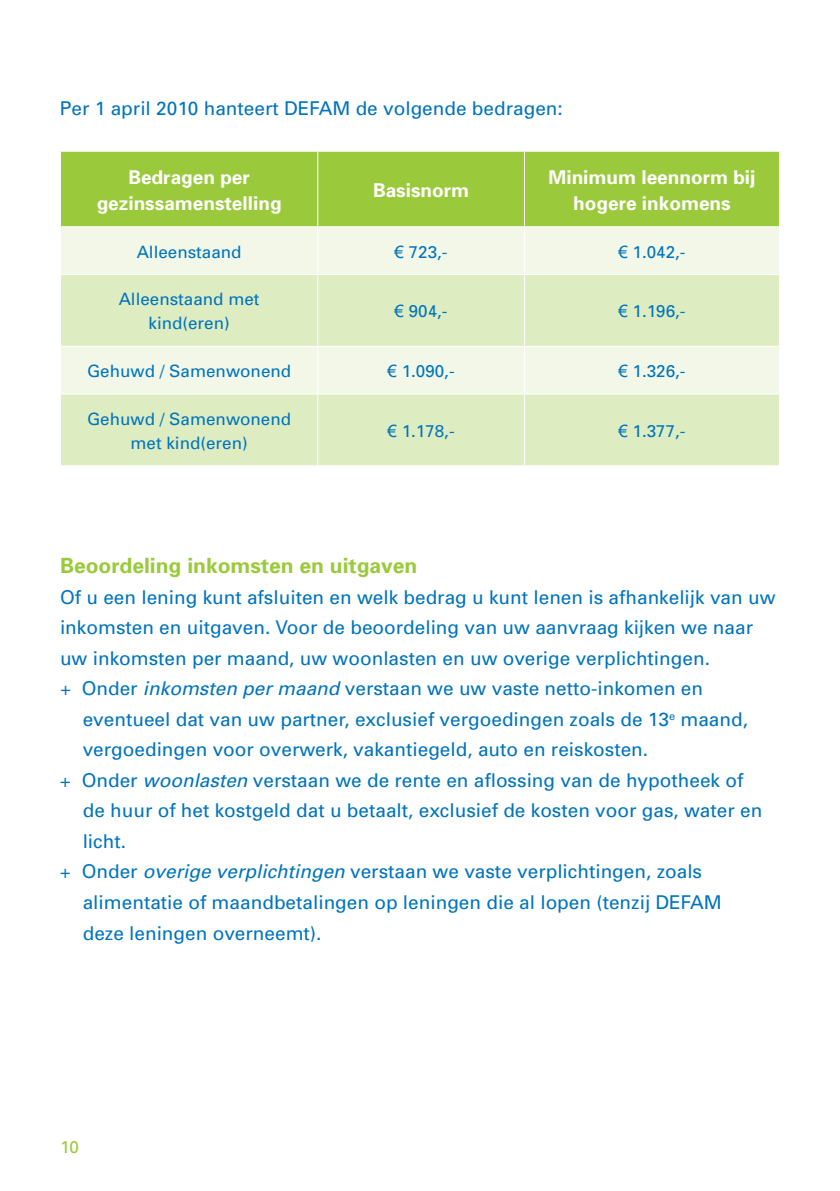
<style>
.page{position:relative;width:840px;height:1191px;background:#fff}
.page>*{position:absolute;margin:0;border:0;box-sizing:border-box;transform-origin:0 0}
.t1{font:700 21px "Univers";color:#9aca3c}
.t2{font:19px/30.6px "Univers";color:#0074bc}
.t3{font:700 19px/26px "Univers";color:#fff;text-align:center}
.t4{font:17px/24px "Univers";color:#0074bc;text-align:center}
.t5{font:17px "Univers";color:#9aca3c}
.s1{font-family:"Arial"}
.s2{font-style:italic}
</style>
<div class="page">
<div style="left:61px;top:152px;width:717px;height:74px;background:#9aca3c"></div>
<div style="left:61px;top:227px;width:717px;height:47px;background:#f2f7e8"></div>
<svg style="left:61px;top:275px;width:717px;height:190px;background:#e3eeca"></svg>
<hr style="left:317px;top:152px;width:1px;height:74px;background:#fff">
<hr style="left:523px;top:152px;width:1px;height:74px;background:#fff">
<hr style="left:317px;top:227px;width:1px;height:47px;background:#fff">
<hr style="left:523px;top:227px;width:1px;height:47px;background:#fff">
<hr style="left:317px;top:275px;width:1px;height:71px;background:#fff">
<hr style="left:523px;top:275px;width:1px;height:71px;background:#fff">
<hr style="left:60px;top:346px;width:257px;height:1px;background:#fff">
<hr style="left:317px;top:346px;width:207px;height:1px;background:#fff">
<hr style="left:317px;top:347px;width:1px;height:46px;background:#fff">
<hr style="left:524px;top:346px;width:255px;height:1px;background:#fff">
<hr style="left:523px;top:347px;width:1px;height:46px;background:#fff">
<hr style="left:60px;top:393px;width:257px;height:1px;background:#fff">
<hr style="left:317px;top:393px;width:207px;height:1px;background:#fff">
<hr style="left:317px;top:394px;width:1px;height:71px;background:#fff">
<hr style="left:524px;top:393px;width:255px;height:1px;background:#fff">
<hr style="left:523px;top:394px;width:1px;height:71px;background:#fff">
<p class="t2" style="left:60px;top:93px;width:504px">Per 1 april 2010 hanteert DEFAM de volgende bedragen:</p>
<p class="t3" style="left:97px;top:163px;width:186px">Bedragen per gezinssamenstelling</p>
<p class="t3" style="left:373px;top:176px;width:98px">Basisnorm</p>
<p class="t3" style="left:548px;top:163px;width:208px">Minimum leennorm bij hogere inkomens</p>
<p class="t4" style="left:137px;top:239px;width:106px">Alleenstaand</p>
<p class="t4" style="left:394px;top:239px;width:54px"><span class="s1">€</span> 723,-</p>
<p class="t4" style="left:618px;top:239px;width:69px"><span class="s1">€</span> 1.042,-</p>
<p class="t4" style="left:119px;top:287px;width:142px">Alleenstaand met kind(eren)</p>
<p class="t4" style="left:394px;top:299px;width:54px"><span class="s1">€</span> 904,-</p>
<p class="t4" style="left:618px;top:299px;width:69px"><span class="s1">€</span> 1.196,-</p>
<p class="t4" style="left:87px;top:359px;width:206px">Gehuwd / Samenwonend</p>
<p class="t4" style="left:387px;top:359px;width:69px"><span class="s1">€</span> 1.090,-</p>
<p class="t4" style="left:618px;top:359px;width:69px"><span class="s1">€</span> 1.326,-</p>
<p class="t4" style="left:87px;top:406px;width:206px">Gehuwd / Samenwonend met kind(eren)</p>
<p class="t4" style="left:387px;top:418px;width:69px"><span class="s1">€</span> 1.178,-</p>
<p class="t4" style="left:618px;top:418px;width:69px"><span class="s1">€</span> 1.377,-</p>
<p class="t1" style="left:60px;top:552px;width:359px">Beoordeling inkomsten en uitgaven</p>
<p class="t2" style="left:60px;top:581px;width:716px">Of u een lening kunt afsluiten en welk bedrag u kunt lenen is afhankelijk van uw inkomsten en uitgaven. Voor de beoordeling van uw aanvraag kijken we naar uw inkomsten per maand, uw woonlasten en uw overige verplichtingen.<br>+ Onder <span class="s2">inkomsten per maand</span> verstaan we uw vaste netto-inkomen en</p>
<p class="t2" style="left:83px;top:703px;width:666px">eventueel dat van uw partner, exclusief vergoedingen zoals de 13<sup>e</sup> maand,</p>
<p class="t2" style="left:83px;top:734px;width:566px">vergoedingen voor overwerk, vakantiegeld, auto en reiskosten.</p>
<p class="t2" style="left:60px;top:764px;width:684px">+ Onder <span class="s2">woonlasten</span> verstaan we de rente en aflossing van de hypotheek of</p>
<p class="t2" style="left:83px;top:795px;width:680px">de huur of het kostgeld dat u betaalt, exclusief de kosten voor gas, water en</p>
<p class="t2" style="left:83px;top:825px;width:45px">licht.</p>
<p class="t2" style="left:60px;top:856px;width:643px">+ Onder <span class="s2">overige verplichtingen</span> verstaan we vaste verplichtingen, zoals</p>
<p class="t2" style="left:83px;top:886px;width:640px">alimentatie of maandbetalingen op leningen die al lopen (tenzij DEFAM</p>
<p class="t2" style="left:83px;top:917px;width:240px">deze leningen overneemt).</p>
<p class="t5" style="left:60px;top:1136px;width:20px">10</p>
</div>
